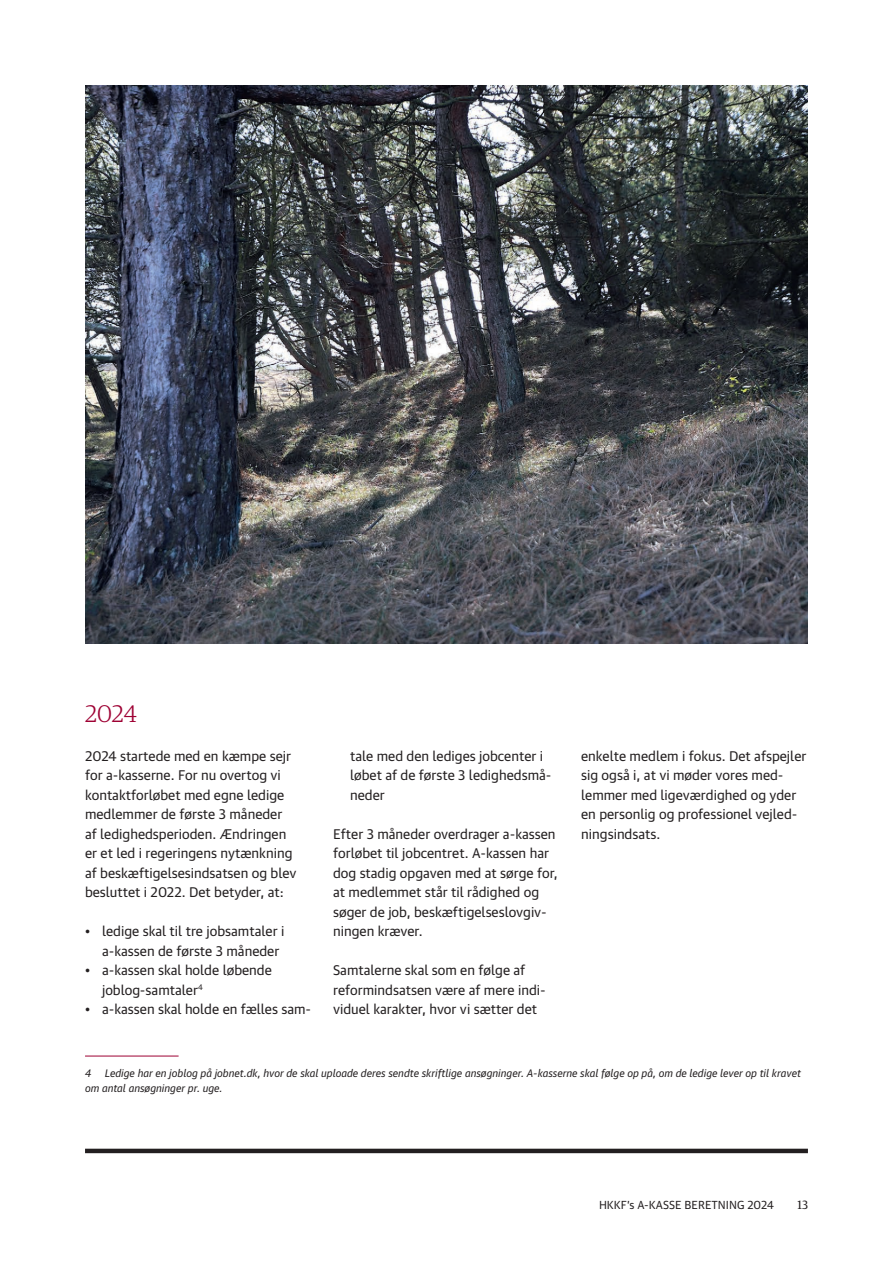
<style>
.page{position:relative;width:893px;height:1263px;background:#fff}
.page>*{position:absolute;margin:0;border:0;box-sizing:border-box;transform-origin:0 0}
.RU_Lille_19pt_GuardianEgyp{font:300 24px "Guardian Egyp";color:#9e0133}
.BR_Guardian_txt{font:13.5px/19.5px "Guardian Text Sans";color:#231f20}
.t1{font:12px "Guardian Egyp";color:#231f20}
.t2{font:11.25px "Guardian Text Sans";color:#231f20}
.Noter{font:italic 10.5px/15px "Guardian Text Sans";color:#231f20}
</style>
<div class="page">
<hr style="left:85px;top:1056px;width:94px;height:1px;background:#9e0133">
<img style="left:85px;top:85px;width:723px;height:559px">
<hr style="left:85px;top:1149px;width:723px;height:4px;background:#231f20">
<p class="RU_Lille_19pt_GuardianEgyp" style="left:85px;top:698px;width:54px">2024</p>
<p class="BR_Guardian_txt" style="left:85px;top:745px;width:213px">2024 startede med en kæmpe sejr for a-kasserne. For nu overtog vi kontaktforløbet med egne ledige medlemmer de første 3 måneder af ledighedsperioden. Ændringen er et led i regeringens nytænkning af beskæftigelsesindsatsen og blev besluttet i 2022. Det betyder, at:</p>
<p class="BR_Guardian_txt" style="left:102px;top:920px;width:184px;text-indent:-17px">• ledige skal til tre jobsamtaler i a-kassen de første 3 måneder</p>
<p class="BR_Guardian_txt" style="left:102px;top:959px;width:171px;text-indent:-17px">• a-kassen skal holde løbende joblog-samtaler<sup>4</sup></p>
<p class="BR_Guardian_txt" style="left:85px;top:998px;width:228px">• a-kassen skal holde en fælles sam-</p>
<p class="BR_Guardian_txt" style="left:350px;top:745px;width:203px">tale med den lediges jobcenter i løbet af de første 3 ledighedsmå&shy;neder</p>
<p class="BR_Guardian_txt" style="left:333px;top:823px;width:226px">Efter 3 måneder overdrager a-kassen forløbet til jobcentret. A-kassen har dog stadig opgaven med at sørge for, at medlemmet står til rådighed og søger de job, beskæftigelseslovgiv&shy;ningen kræver.</p>
<p class="BR_Guardian_txt" style="left:333px;top:959px;width:214px">Samtalerne skal som en følge af reformindsatsen være af mere indi&shy;viduel karakter, hvor vi sætter det</p>
<p class="BR_Guardian_txt" style="left:581px;top:745px;width:227px">enkelte medlem i fokus. Det afspejler sig også i, at vi møder vores med&shy;lemmer med ligeværdighed og yder en personlig og professionel vejled&shy;ningsindsats.</p>
<p class="Noter" style="left:85px;top:1065px;width:717px;text-indent:20px">Ledige har en joblog på jobnet.dk, hvor de skal uploade deres sendte skriftlige ansøgninger. A-kasserne skal følge op på, om de ledige lever op til kravet om antal ansøgninger pr. uge.</p>
<p class="Noter" style="left:85px;top:1065px;width:8px">4</p>
<p class="t2" style="left:599px;top:1196px;width:176px">HKKF’s A-KASSE BERETNING 2024</p>
<p class="t1" style="left:797px;top:1197px;width:12px">13</p>
</div>
